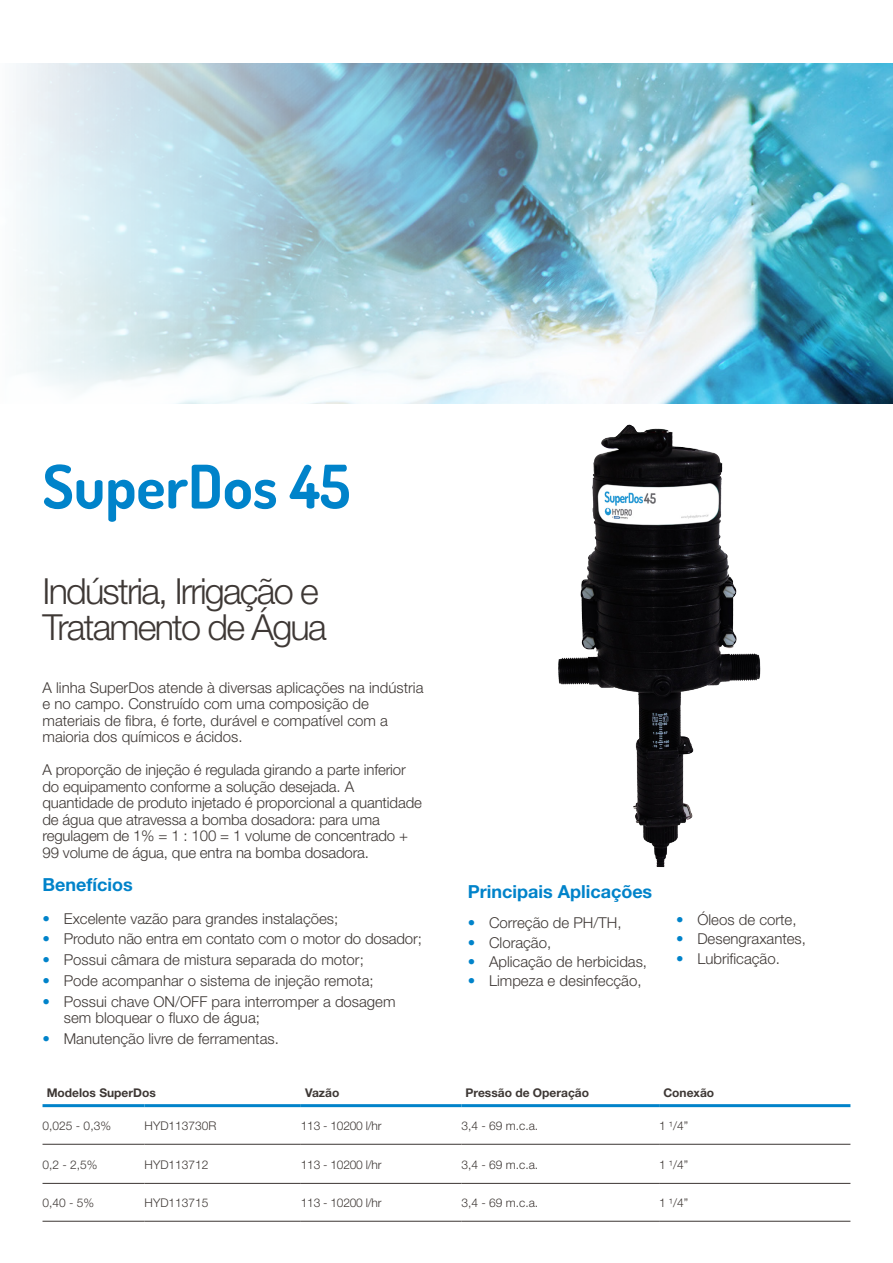
<style>
.page{position:relative;width:893px;height:1263px;background:#fff}
.page>*{position:absolute;margin:0;border:0;box-sizing:border-box;transform-origin:0 0}
.Product_logo{font:700 60px "Dosis";color:#0083ca}
.Heading_Black{font:300 36px/36px "Helvetica Neue";letter-spacing:-.05em;color:#3e3835}
.Sub_Heading_Blue{font:700 18px "Helvetica Neue";color:#0083ca}
.Body_Black{font:300 15px/16.5px "Helvetica Neue";color:#3e3835}
.Table_Content{font:300 12px "Helvetica Neue";color:#3e3835}
.Table_Header{font:700 12px "Helvetica Neue";color:#3e3835}
.Table_Content-2{font:300 12px "Helvetica Neue";letter-spacing:-.02em;color:#3e3835}
.s1{color:#0083ca}
</style>
<div class="page">
<img style="left:16px;top:63px;width:877px;height:341px">
<img style="left:558px;top:424px;width:203px;height:443px">
<hr style="left:43px;top:1144px;width:102px;height:1px;background:#3b3532">
<hr style="left:145px;top:1144px;width:156px;height:1px;background:#3b3532">
<hr style="left:301px;top:1144px;width:160px;height:1px;background:#3b3532">
<hr style="left:461px;top:1144px;width:198px;height:1px;background:#3b3532">
<hr style="left:659px;top:1144px;width:191px;height:1px;background:#3b3532">
<hr style="left:43px;top:1183px;width:102px;height:1px;background:#3b3532">
<hr style="left:145px;top:1183px;width:156px;height:1px;background:#3b3532">
<hr style="left:301px;top:1183px;width:160px;height:1px;background:#3b3532">
<hr style="left:461px;top:1183px;width:198px;height:1px;background:#3b3532">
<hr style="left:659px;top:1183px;width:191px;height:1px;background:#3b3532">
<hr style="left:43px;top:1221px;width:102px;height:1px;background:#3b3532">
<hr style="left:145px;top:1221px;width:156px;height:1px;background:#3b3532">
<hr style="left:301px;top:1221px;width:160px;height:1px;background:#3b3532">
<hr style="left:461px;top:1221px;width:198px;height:1px;background:#3b3532">
<hr style="left:659px;top:1221px;width:191px;height:1px;background:#3b3532">
<hr style="left:43px;top:1104px;width:102px;height:3px;background:#0083ca">
<hr style="left:145px;top:1104px;width:156px;height:3px;background:#0083ca">
<hr style="left:301px;top:1104px;width:160px;height:3px;background:#0083ca">
<hr style="left:461px;top:1104px;width:198px;height:3px;background:#0083ca">
<hr style="left:659px;top:1104px;width:191px;height:3px;background:#0083ca">
<p class="Product_logo" style="left:43px;top:448px;width:309px">SuperDos 45</p>
<p class="Heading_Black" style="left:43px;top:573px;width:286px">Indústria, Irrigação e<br>Tratamento de Água</p>
<p class="Body_Black" style="left:43px;top:679px;width:382px">A linha SuperDos atende à diversas aplicações na indústria</p>
<p class="Body_Black" style="left:43px;top:695px;width:347px">e no campo. Construído com uma composição de materiais de fibra, é forte, durável e compatível com a maioria dos químicos e ácidos.</p>
<p class="Body_Black" style="left:43px;top:761px;width:365px">A proporção de injeção é regulada girando a parte inferior</p>
<p class="Body_Black" style="left:43px;top:778px;width:381px">do equipamento conforme a solução desejada. A quantidade de produto injetado é proporcional a quantidade de água que atravessa a bomba dosadora: para uma regulagem de 1% = 1 : 100 = 1 volume de concentrado + 99 volume de água, que entra na bomba dosadora.</p>
<p class="Sub_Heading_Blue" style="left:43px;top:873px;width:92px">Benefícios</p>
<p class="Body_Black" style="left:43px;top:910px;width:297px"><span class="s1">•</span> Excelente vazão para grandes instalações;</p>
<p class="Body_Black" style="left:43px;top:930px;width:381px"><span class="s1">•</span> Produto não entra em contato com o motor do dosador;</p>
<p class="Body_Black" style="left:43px;top:951px;width:323px"><span class="s1">•</span> Possui câmara de mistura separada do motor;</p>
<p class="Body_Black" style="left:43px;top:972px;width:333px"><span class="s1">•</span> Pode acompanhar o sistema de injeção remota;</p>
<p class="Body_Black" style="left:64px;top:993px;width:333px;text-indent:-21px"><span class="s1">•</span> Possui chave ON/OFF para interromper a dosagem sem bloquear o fluxo de água;</p>
<p class="Body_Black" style="left:43px;top:1030px;width:238px"><span class="s1">•</span> Manutenção livre de ferramentas.</p>
<p class="Sub_Heading_Blue" style="left:468px;top:881px;width:186px">Principais Aplicações</p>
<p class="Body_Black" style="left:468px;top:914px;width:155px"><span class="s1">•</span> Correção de PH/TH,</p>
<p class="Body_Black" style="left:468px;top:934px;width:85px"><span class="s1">•</span> Cloração,</p>
<p class="Body_Black" style="left:468px;top:953px;width:181px"><span class="s1">•</span> Aplicação de herbicidas,</p>
<p class="Body_Black" style="left:468px;top:972px;width:175px"><span class="s1">•</span> Limpeza e desinfecção,</p>
<p class="Body_Black" style="left:676px;top:911px;width:122px"><span class="s1">•</span> Óleos de corte,</p>
<p class="Body_Black" style="left:676px;top:930px;width:131px"><span class="s1">•</span> Desengraxantes,</p>
<p class="Body_Black" style="left:676px;top:950px;width:105px"><span class="s1">•</span> Lubrificação.</p>
<p class="Table_Header" style="left:47px;top:1085px;width:111px">Modelos SuperDos</p>
<p class="Table_Header" style="left:305px;top:1085px;width:36px">Vazão</p>
<p class="Table_Header" style="left:466px;top:1085px;width:125px">Pressão de Operação</p>
<p class="Table_Header" style="left:663px;top:1085px;width:52px">Conexão</p>
<p class="Table_Content" style="left:43px;top:1118px;width:70px">0,025 - 0,3%</p>
<p class="Table_Content" style="left:145px;top:1118px;width:74px">HYD113730R</p>
<p class="Table_Content-2" style="left:301px;top:1118px;width:82px">113 - 10200 l/hr</p>
<p class="Table_Content" style="left:461px;top:1118px;width:78px">3,4 - 69 m.c.a.</p>
<p class="Table_Content" style="left:659px;top:1118px;width:31px">1 ¹/4”</p>
<p class="Table_Content" style="left:43px;top:1157px;width:57px">0,2 - 2,5%</p>
<p class="Table_Content" style="left:145px;top:1157px;width:66px">HYD113712</p>
<p class="Table_Content-2" style="left:301px;top:1157px;width:82px">113 - 10200 l/hr</p>
<p class="Table_Content" style="left:461px;top:1157px;width:78px">3,4 - 69 m.c.a.</p>
<p class="Table_Content" style="left:659px;top:1157px;width:31px">1 ¹/4”</p>
<p class="Table_Content" style="left:43px;top:1195px;width:53px">0,40 - 5%</p>
<p class="Table_Content" style="left:145px;top:1195px;width:66px">HYD113715</p>
<p class="Table_Content-2" style="left:301px;top:1195px;width:82px">113 - 10200 l/hr</p>
<p class="Table_Content" style="left:461px;top:1195px;width:78px">3,4 - 69 m.c.a.</p>
<p class="Table_Content" style="left:659px;top:1195px;width:31px">1 ¹/4”</p>
</div>
